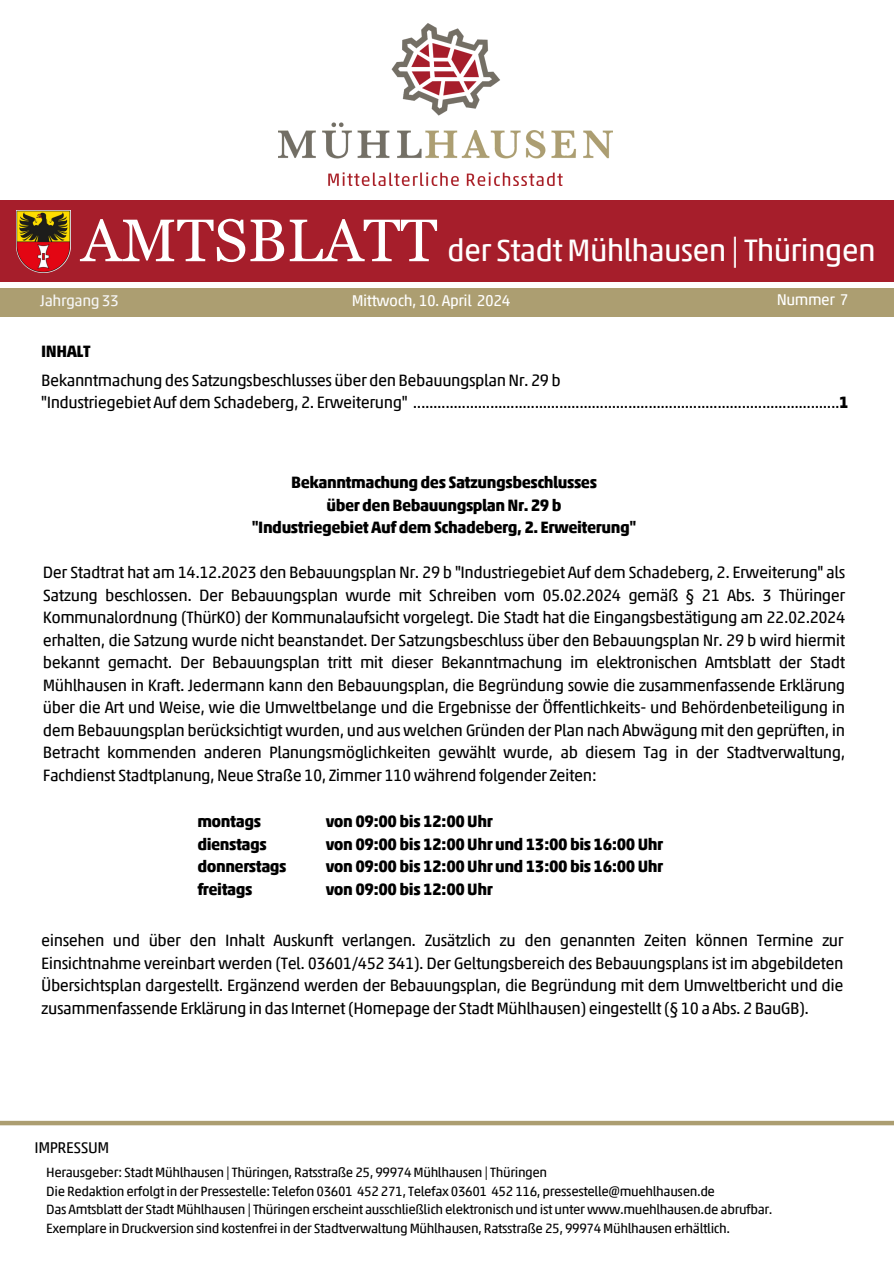
<style>
.page{position:relative;width:894px;height:1264px;background:#fff}
.page>*{position:absolute;margin:0;border:0;box-sizing:border-box;transform-origin:0 0}
.t1{font:59.85px "Georgia Pro";color:#fff}
.t2{font:31.05px "Akko Pro";letter-spacing:-.03em;color:#fff}
.t3{font:16.5px/22.5px "Akko Pro";letter-spacing:-.03em;color:#000;text-align:justify}
.t4{font:700 16.5px/22.5px "Akko Pro";letter-spacing:-.03em;color:#000}
.t5{font:15.6px "Akko Pro";letter-spacing:-.03em;color:#fff}
.t6{font:15.6px "Akko Pro";letter-spacing:-.03em;color:#f6f6f6}
.t7{font:15.6px "Akko Pro";letter-spacing:-.03em;color:#000}
.t8{font:13.5px/18.5px "Akko Pro";letter-spacing:-.03em;color:#000}
.s1{font-weight:700}
</style>
<div class="page">
<img style="left:278px;top:24px;width:334px;height:162px">
<div style="left:0;top:201px;width:893px;height:81px;background:#a61e2b"></div>
<div style="left:0;top:288px;width:893px;height:28px;background:#ac9e71"></div>
<img style="left:16px;top:210px;width:54px;height:62px">
<div style="left:0;top:1120px;width:893px;height:5px;background:#ac9e71"></div>
<h1 class="t1" style="left:81px;top:206px;width:358px">AMTSBLATT</h1>
<h2 class="t2" style="left:447px;top:238px;width:430px">der Stadt Mühlhausen | Thüringen</h2>
<h6 class="t6" style="left:40px;top:294px;width:80px">Jahrgang 33</h6>
<h6 class="t5" style="left:351px;top:294px;width:160px">Mittwoch, 10. April 2024</h6>
<h6 class="t5" style="left:776px;top:294px;width:73px">Nummer 7</h6>
<p class="t4" style="left:41px;top:341px;width:51px">INHALT</p>
<h6 class="t3" style="left:41px;top:370px;width:808px">Bekanntmachung des Satzungsbeschlusses über den Bebauungsplan Nr. 29 b<br>"Industriegebiet Auf dem Schadeberg, 2. Erweiterung" .........................................................................................................<span class="s1">1</span></h6>
<h5 class="t4" style="left:252px;top:473px;width:386px;text-align:center">Bekanntmachung des Satzungsbeschlusses<br>über den Bebauungsplan Nr. 29 b<br>"Industriegebiet Auf dem Schadeberg, 2. Erweiterung"</h5>
<h5 class="t3" style="left:43px;top:563px;width:803px">Der Stadtrat hat am 14.12.2023 den Bebauungsplan Nr. 29 b "Industriegebiet Auf dem Schadeberg, 2. Erweiterung" als Satzung beschlossen. Der Bebauungsplan wurde mit Schreiben vom 05.02.2024 gemäß § 21 Abs. 3 Thüringer Kommunalordnung (ThürKO) der Kommunalaufsicht vorgelegt. Die Stadt hat die Eingangsbestätigung am 22.02.2024 erhalten, die Satzung wurde nicht beanstandet. Der Satzungsbeschluss über den Bebauungsplan Nr. 29 b wird hiermit bekannt gemacht. Der Bebauungsplan tritt mit dieser Bekanntmachung im elektronischen Amtsblatt der Stadt Mühlhausen in Kraft. Jedermann kann den Bebauungsplan, die Begründung sowie die zusammenfassende Erklärung über die Art und Weise, wie die Umweltbelange und die Ergebnisse der Öffentlichkeits- und Behördenbeteiligung in dem Bebauungsplan berücksichtigt wurden, und aus welchen Gründen der Plan nach Abwägung mit den geprüften, in Betracht kommenden anderen Planungsmöglichkeiten gewählt wurde, ab diesem Tag in der Stadtverwaltung, Fachdienst Stadtplanung, Neue Straße 10, Zimmer 110 während folgender Zeiten:</h5>
<p class="t4" style="left:197px;top:811px;width:91px">montags dienstags donnerstags freitags</p>
<p class="t4" style="left:325px;top:811px;width:339px">von 09:00 bis 12:00 Uhr<br>von 09:00 bis 12:00 Uhr und 13:00 bis 16:00 Uhr von 09:00 bis 12:00 Uhr und 13:00 bis 16:00 Uhr von 09:00 bis 12:00 Uhr</p>
<p class="t3" style="left:41px;top:931px;width:803px">einsehen und über den Inhalt Auskunft verlangen. Zusätzlich zu den genannten Zeiten können Termine zur Einsichtnahme vereinbart werden (Tel. 03601/452 341). Der Geltungsbereich des Bebauungsplans ist im abgebildeten Übersichtsplan dargestellt. Ergänzend werden der Bebauungsplan, die Begründung mit dem Umweltbericht und die zusammenfassende Erklärung in das Internet (Homepage der Stadt Mühlhausen) eingestellt (§ 10 a Abs. 2 BauGB).</p>
<h3 class="t7" style="left:35px;top:1141px;width:76px">IMPRESSUM</h3>
<h6 class="t8" style="left:46px;top:1164px;width:502px">Herausgeber: Stadt Mühlhausen | Thüringen, Ratsstraße 25, 99974 Mühlhausen | Thüringen</h6>
<h5 class="t8" style="left:46px;top:1182px;width:670px">Die Redaktion erfolgt in der Pressestelle: Telefon 03601 452 271, Telefax 03601 452 116, pressestelle@muehlhausen.de</h5>
<h6 class="t8" style="left:46px;top:1201px;width:727px">Das Amtsblatt der Stadt Mühlhausen | Thüringen erscheint ausschließlich elektronisch und ist unter www.muehlhausen.de abrufbar.<br>Exemplare in Druckversion sind kostenfrei in der Stadtverwaltung Mühlhausen, Ratsstraße 25, 99974 Mühlhausen erhältlich.</h6>
</div>
